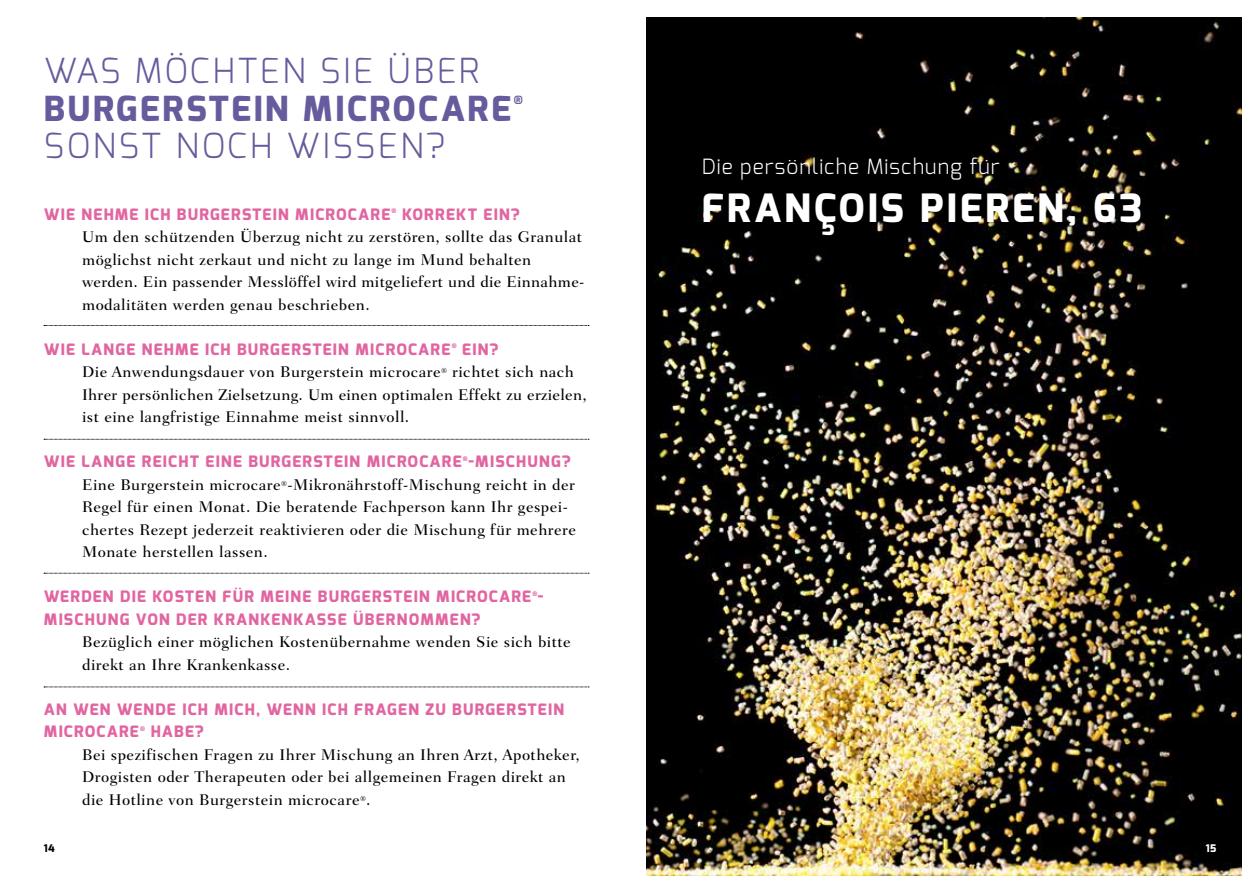
<style>
.page{position:relative;width:1259px;height:893px;background:#fff}
.page>*{position:absolute;margin:0;border:0;box-sizing:border-box;transform-origin:0 0}
.t1{font:800 39px "Exo";letter-spacing:.08em;color:#fff}
.t2{font:300 34.5px "Exo";letter-spacing:.08em;color:#665b9c}
.t3{font:800 34.5px "Exo";letter-spacing:.08em;color:#665b9c}
.t4{font:800 22.5px "Exo";color:#fff}
.t5{font:300 21px "Exo";color:#fff}
.t6{font:500 15.75px/22.5px "Fairfield LH";letter-spacing:.03em;color:#000}
.t7{font:800 15.75px/22.5px "Exo";letter-spacing:.08em;color:#e165a0}
.t8{font:800 11.4px "Exo";color:#665b9c}
.t9{font:800 10.5px "Exo";color:#000}
.t10{font:800 10.5px "Exo";color:#fff}
.t11{font:800 6.15px "Exo";color:#e165a0}
</style>
<div class="page">
<svg style="left:44px;top:325px;width:545px;height:1px"></svg>
<svg style="left:44px;top:439px;width:545px;height:1px"></svg>
<svg style="left:44px;top:573px;width:545px;height:1px"></svg>
<svg style="left:44px;top:687px;width:545px;height:1px"></svg>
<img style="left:646px;top:17px;width:596px;height:859px">
<h2 class="t2" style="left:44px;top:49px;width:437px">WAS MÖCHTEN SIE ÜBER</h2>
<h2 class="t3" style="left:44px;top:86px;width:469px">BURGERSTEIN MICROCARE</h2>
<p class="t8" style="left:514px;top:93px;width:11px">®</p>
<h2 class="t2" style="left:44px;top:124px;width:402px">SONST NOCH WISSEN?</h2>
<p class="t7" style="left:44px;top:203px;width:348px">WIE NEHME ICH BURGERSTEIN MICROCARE</p>
<p class="t11" style="left:391px;top:207px;width:6px">®</p>
<p class="t7" style="left:402px;top:203px;width:119px">KORREKT EIN?</p>
<p class="t6" style="left:82px;top:226px;width:504px">Um den schützenden Überzug nicht zu zerstören, sollte das Granulat möglichst nicht zerkaut und nicht zu lange im Mund behalten werden. Ein passender Messlöffel wird mitgeliefert und die Einnahme&shy;modalitäten werden genau beschrieben.</p>
<p class="t7" style="left:44px;top:338px;width:408px">WIE LANGE NEHME ICH BURGERSTEIN MICROCARE</p>
<p class="t11" style="left:452px;top:342px;width:6px">®</p>
<p class="t7" style="left:462px;top:338px;width:37px">EIN?</p>
<p class="t6" style="left:82px;top:361px;width:506px">Die Anwendungsdauer von Burgerstein microcare<sup>®</sup> richtet sich nach<br>Ihrer persönlichen Zielsetzung. Um einen optimalen Effekt zu erzielen, ist eine langfristige Einnahme meist sinnvoll.</p>
<p class="t7" style="left:44px;top:451px;width:528px">WIE LANGE REICHT EINE BURGERSTEIN MICROCARE -MISCHUNG?</p>
<p class="t11" style="left:463px;top:455px;width:6px">®</p>
<p class="t6" style="left:82px;top:473px;width:495px">Eine Burgerstein microcare<sup>®</sup>-Mikronährstoff-Mischung reicht in der Regel für einen Monat. Die beratende Fachperson kann Ihr gespei&shy;chertes Rezept jederzeit reaktivieren oder die Mischung für mehrere Monate herstellen lassen.</p>
<p class="t7" style="left:44px;top:586px;width:501px">WERDEN DIE KOSTEN FÜR MEINE BURGERSTEIN MICROCARE -</p>
<p class="t11" style="left:532px;top:590px;width:6px">®</p>
<p class="t7" style="left:44px;top:608px;width:438px">MISCHUNG VON DER KRANKENKASSE ÜBERNOMMEN?</p>
<p class="t6" style="left:82px;top:631px;width:490px">Bezüglich einer möglichen Kostenübernahme wenden Sie sich bitte direkt an Ihre Krankenkasse.</p>
<p class="t7" style="left:44px;top:698px;width:522px">AN WEN WENDE ICH MICH, WENN ICH FRAGEN ZU BURGERSTEIN<br>MICROCARE</p>
<p class="t11" style="left:140px;top:725px;width:6px">®</p>
<p class="t7" style="left:151px;top:721px;width:55px">HABE?</p>
<p class="t6" style="left:82px;top:743px;width:499px">Bei spezifischen Fragen zu Ihrer Mischung an Ihren Arzt, Apotheker,<br>Drogisten oder Therapeuten oder bei allgemeinen Fragen direkt an die Hotline von Burgerstein microcare<sup>®</sup>.</p>
<h3 class="t5" style="left:702px;top:153px;width:299px">DIE PERSÖNLICHE MISCHUNG FÜR</h3>
<h1 class="t1" style="left:702px;top:183px;width:442px">FRANCOIS PIEREN, 63</h1>
<h3 class="t4" style="left:821px;top:212px;width:15px">5</h3>
<p class="t9" style="left:44px;top:842px;width:13px">14</p>
<p class="t10" style="left:1205px;top:842px;width:12px">15</p>
</div>
